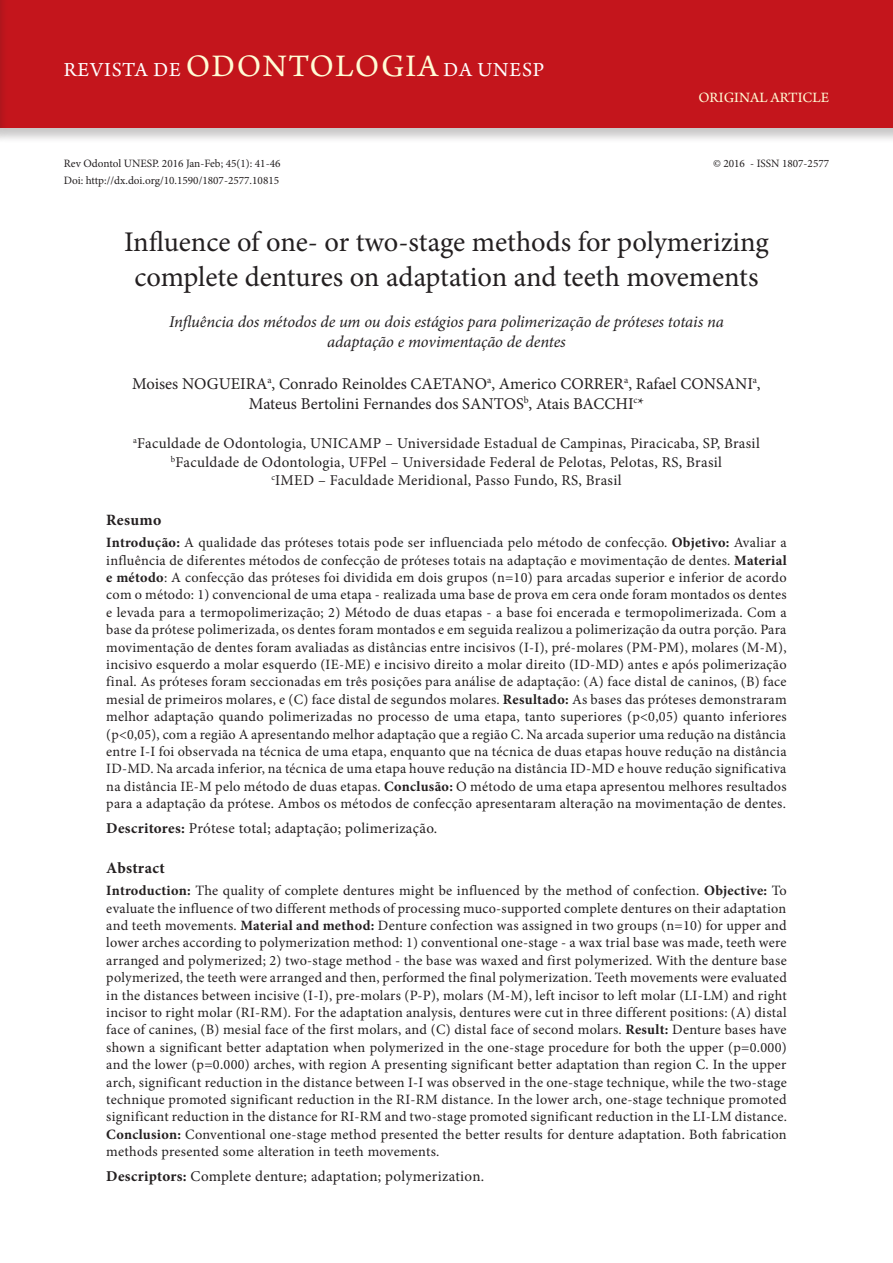
<style>
.page{position:relative;width:893px;height:1263px;background:#fff}
.page>*{position:absolute;margin:0;border:0;box-sizing:border-box;transform-origin:0 0}
.ArticleTitle{font:28.5px/34.5px "Minion Pro";letter-spacing:-.005em;color:#231f20;text-align:center}
.t1{font:21px "Arno Pro";letter-spacing:.04em;color:#fff}
.Authors{font:16.5px/20.1px "Minion Pro";color:#231f20;text-align:center}
.ArticleTitle-Trans1{font:italic 16.5px/20.1px "Minion Pro";letter-spacing:-.005em;color:#231f20;text-align:center}
.AbstractTitle{font:700 15.75px "Minion Pro";letter-spacing:.02em;color:#231f20}
.AbstractTitle-Trans1{font:700 15.75px "Minion Pro";letter-spacing:.02em;color:#231f20}
.Affiliations{font:15px "Minion Pro";letter-spacing:.02em;color:#231f20}
.Keywords{font:15px "Minion Pro";letter-spacing:.02em;color:#231f20}
.Keywords-Trans1{font:15px "Minion Pro";letter-spacing:.02em;color:#231f20}
.ArticleTypeAlt{font:15px "Arno Pro";color:#fffcd5}
.Abstract-Trans1{font:14.25px/17.4px "Minion Pro";letter-spacing:.02em;color:#231f20;text-align:justify}
.Abstract{font:14.25px/17.4px "Minion Pro";letter-spacing:.02em;color:#231f20;text-align:justify}
.HeaderMasterA{font:11.25px "Minion Pro";color:#231f20}
.s1{font-size:33px;color:#fffcd5}
.s2{font-weight:700}
</style>
<div class="page">
<div style="left:0;top:0;width:893px;height:144px;background:#231f20;opacity:.25"></div>
<div style="left:0;top:0;width:893px;height:128px;background:#c4151c"></div>
<div style="left:0;top:0;width:8px;height:144px;background:#231f20;opacity:.25"></div>
<h2 class="t1" style="left:64px;top:58px;width:482px">REVISTA DE <span class="s1">ODONTOLOGIA</span> DA UNESP</h2>
<p class="ArticleTypeAlt" style="left:698px;top:89px;width:132px">ORIGINAL ARTICLE</p>
<p class="HeaderMasterA" style="left:64px;top:156px;width:218px">Rev Odontol UNESP. 2016 Jan-Feb; 45(1): 41-46</p>
<p class="HeaderMasterA" style="left:713px;top:156px;width:118px">© 2016 - ISSN 1807-2577</p>
<p class="HeaderMasterA" style="left:64px;top:173px;width:217px">Doi: http://dx.doi.org/10.1590/1807-2577.10815</p>
<p class="ArticleTitle" style="left:124px;top:225px;width:646px">Influence of one- or two-stage methods for polymerizing complete dentures on adaptation and teeth movements</p>
<p class="ArticleTitle-Trans1" style="left:169px;top:312px;width:556px">Influência dos métodos de um ou dois estágios para polimerização de próteses totais na adaptação e movimentação de dentes</p>
<p class="Authors" style="left:132px;top:373px;width:630px">Moises NOGUEIRA<sup>a</sup>, Conrado Reinoldes CAETANO<sup>a</sup>, Americo CORRER<sup>a</sup>, Rafael CONSANI<sup>a</sup>,<br>Mateus Bertolini Fernandes dos SANTOS<sup>b</sup>, Atais BACCHI<sup>c</sup>*</p>
<p class="Affiliations" style="left:133px;top:434px;width:628px"><sup>a</sup>Faculdade de Odontologia, UNICAMP – Universidade Estadual de Campinas, Piracicaba, SP, Brasil</p>
<p class="Affiliations" style="left:171px;top:452px;width:553px"><sup>b</sup>Faculdade de Odontologia, UFPel – Universidade Federal de Pelotas, Pelotas, RS, Brasil</p>
<p class="Affiliations" style="left:271px;top:470px;width:352px"><sup>c</sup>IMED – Faculdade Meridional, Passo Fundo, RS, Brasil</p>
<p class="AbstractTitle-Trans1" style="left:106px;top:509px;width:56px">Resumo</p>
<p class="Abstract-Trans1" style="left:106px;top:534px;width:682px"><span class="s2">Introdução:</span> A qualidade das próteses totais pode ser influenciada pelo método de confecção. <span class="s2">Objetivo:</span> Avaliar a influência de diferentes métodos de confecção de próteses totais na adaptação e movimentação de dentes. <span class="s2">Material e método</span>: A confecção das próteses foi dividida em dois grupos (n=10) para arcadas superior e inferior de acordo com o método: 1) convencional de uma etapa - realizada uma base de prova em cera onde foram montados os dentes e levada para a termopolimerização; 2) Método de duas etapas - a base foi encerada e termopolimerizada. Com a base da prótese polimerizada, os dentes foram montados e em seguida realizou a polimerização da outra porção. Para movimentação de dentes foram avaliadas as distâncias entre incisivos (I-I), pré-molares (PM-PM), molares (M-M), incisivo esquerdo a molar esquerdo (IE-ME) e incisivo direito a molar direito (ID-MD) antes e após polimerização final. As próteses foram seccionadas em três posições para análise de adaptação: (A) face distal de caninos, (B) face mesial de primeiros molares, e (C) face distal de segundos molares. <span class="s2">Resultado:</span> As bases das próteses demonstraram melhor adaptação quando polimerizadas no processo de uma etapa, tanto superiores (p&lt;0,05) quanto inferiores (p&lt;0,05), com a região A apresentando melhor adaptação que a região C. Na arcada superior uma redução na distância entre I-I foi observada na técnica de uma etapa, enquanto que na técnica de duas etapas houve redução na distância ID-MD. Na arcada inferior, na técnica de uma etapa houve redução na distância ID-MD e houve redução significativa na distância IE-M pelo método de duas etapas. <span class="s2">Conclusão:</span> O método de uma etapa apresentou melhores resultados para a adaptação da prótese. Ambos os métodos de confecção apresentaram alteração na movimentação de dentes.</p>
<p class="Keywords-Trans1" style="left:106px;top:818px;width:332px"><span class="s2">Descritores:</span> Prótese total; adaptação; polimerização.</p>
<p class="AbstractTitle" style="left:106px;top:857px;width:60px">Abstract</p>
<p class="Abstract" style="left:106px;top:882px;width:682px"><span class="s2">Introduction:</span> The quality of complete dentures might be influenced by the method of confection. <span class="s2">Objective:</span> To evaluate the influence of two different methods of processing muco-supported complete dentures on their adaptation and teeth movements. <span class="s2">Material and method:</span> Denture confection was assigned in two groups (n=10) for upper and lower arches according to polymerization method: 1) conventional one-stage - a wax trial base was made, teeth were arranged and polymerized; 2) two-stage method - the base was waxed and first polymerized. With the denture base polymerized, the teeth were arranged and then, performed the final polymerization. Teeth movements were evaluated in the distances between incisive (I-I), pre-molars (P-P), molars (M-M), left incisor to left molar (LI-LM) and right incisor to right molar (RI-RM). For the adaptation analysis, dentures were cut in three different positions: (A) distal face of canines, (B) mesial face of the first molars, and (C) distal face of second molars. <span class="s2">Result:</span> Denture bases have shown a significant better adaptation when polymerized in the one-stage procedure for both the upper (p=0.000) and the lower (p=0.000) arches, with region A presenting significant better adaptation than region C. In the upper arch, significant reduction in the distance between I-I was observed in the one-stage technique, while the two-stage technique promoted significant reduction in the RI-RM distance. In the lower arch, one-stage technique promoted significant reduction in the distance for RI-RM and two-stage promoted significant reduction in the LI-LM distance.<br><span class="s2">Conclusion:</span> Conventional one-stage method presented the better results for denture adaptation. Both fabrication methods presented some alteration in teeth movements.</p>
<p class="Keywords" style="left:106px;top:1166px;width:379px"><span class="s2">Descriptors:</span> Complete denture; adaptation; polymerization.</p>
</div>
